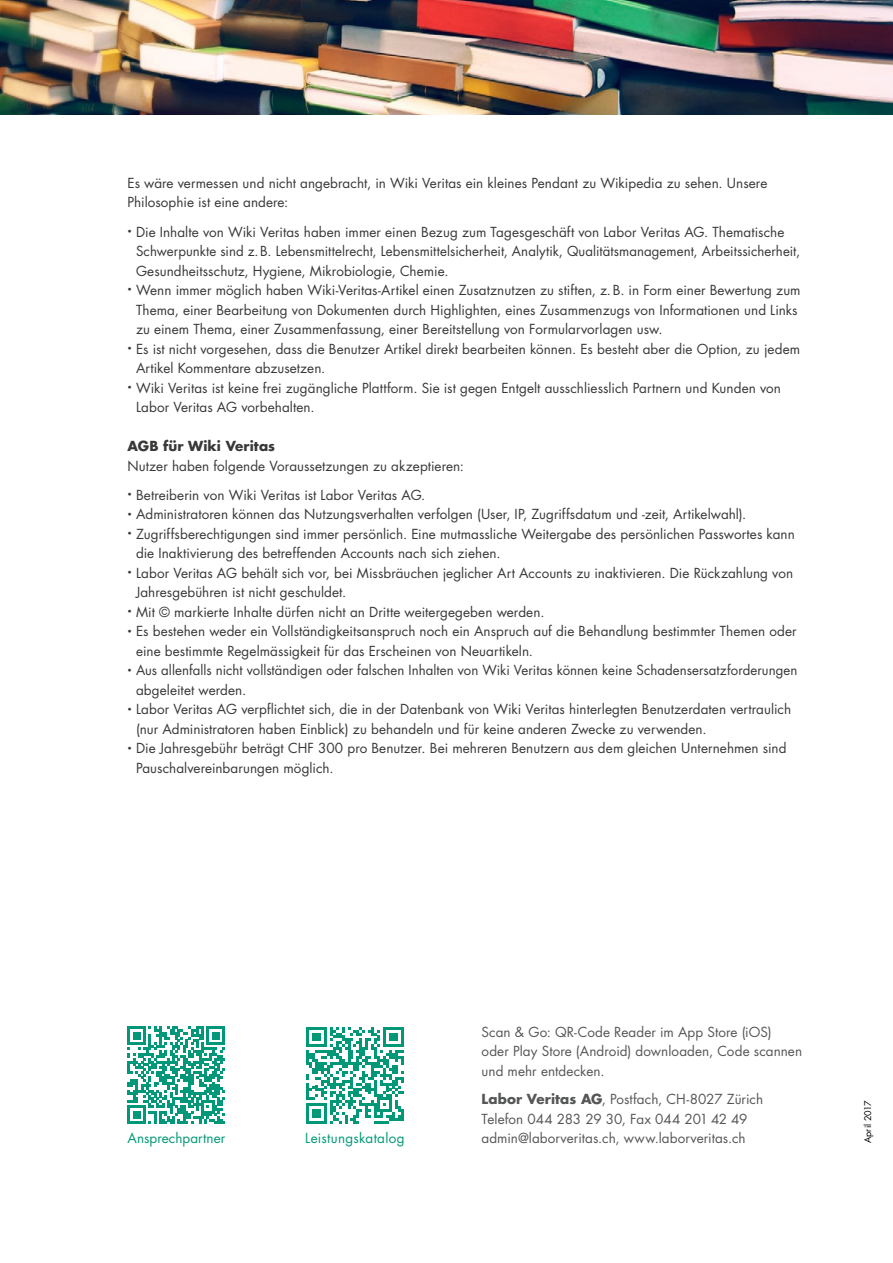
<style>
.page{position:relative;width:893px;height:1263px;background:#fff}
.page>*{position:absolute;margin:0;border:0;box-sizing:border-box;transform-origin:0 0}
.t1{font:13.5px/19.5px "Futura LT";letter-spacing:.005em;color:#383937}
.t2{font:13.5px/19.5px "Futura LT";letter-spacing:.005em;color:#555756}
.t3{font:13.5px "Futura LT";letter-spacing:.01em;color:#009877}
.t4{font:700 13.5px "Futura LT";letter-spacing:.005em;color:#383937}
.t5{font:9px "Futura LT";letter-spacing:.005em;color:#000}
.s1{font-weight:700}
</style>
<div class="page">
<img style="left:0;top:0;width:893px;height:115px">
<svg style="left:306px;top:1027px;width:97px;height:97px"></svg>
<svg style="left:128px;top:1026px;width:97px;height:98px"></svg>
<p class="t1" style="left:128px;top:173px;width:641px">Es wäre vermessen und nicht angebracht, in Wiki Veritas ein kleines Pendant zu Wikipedia zu sehen. Unsere<br>Philosophie ist eine andere:</p>
<p class="t1" style="left:136px;top:222px;width:666px;text-indent:-9px"><sup>•</sup> Die Inhalte von Wiki Veritas haben immer einen Bezug zum Tagesgeschäft von Labor Veritas AG. Thematische<br>Schwerpunkte sind z.B. Lebensmittelrecht, Lebensmittelsicherheit, Analytik, Qualitätsmanagement, Arbeitssicherheit,<br>Gesundheitsschutz, Hygiene, Mikrobiologie, Chemie.</p>
<p class="t1" style="left:136px;top:280px;width:666px;text-indent:-9px"><sup>•</sup> Wenn immer möglich haben Wiki-Veritas-Artikel einen Zusatznutzen zu stiften, z.B. in Form einer Bewertung zum<br>Thema, einer Bearbeitung von Dokumenten durch Highlighten, eines Zusammenzugs von Informationen und Links zu einem Thema, einer Zusammenfassung, einer Bereitstellung von Formularvorlagen usw.</p>
<p class="t1" style="left:136px;top:339px;width:666px;text-indent:-9px"><sup>•</sup> Es ist nicht vorgesehen, dass die Benutzer Artikel direkt bearbeiten können. Es besteht aber die Option, zu jedem<br>Artikel Kommentare abzusetzen.</p>
<p class="t1" style="left:136px;top:378px;width:646px;text-indent:-9px"><sup>•</sup> Wiki Veritas ist keine frei zugängliche Plattform. Sie ist gegen Entgelt ausschliesslich Partnern und Kunden von<br>Labor Veritas AG vorbehalten.</p>
<p class="t4" style="left:128px;top:437px;width:149px">AGB für Wiki Veritas</p>
<p class="t1" style="left:128px;top:456px;width:338px">Nutzer haben folgende Voraussetzungen zu akzeptieren:</p>
<p class="t1" style="left:128px;top:485px;width:299px"><sup>•</sup> Betreiberin von Wiki Veritas ist Labor Veritas AG.</p>
<p class="t1" style="left:128px;top:505px;width:620px"><sup>•</sup> Administratoren können das Nutzungsverhalten verfolgen (User, IP, Zugriffsdatum und -zeit, Artikelwahl).</p>
<p class="t1" style="left:136px;top:524px;width:660px;text-indent:-9px"><sup>•</sup> Zugriffsberechtigungen sind immer persönlich. Eine mutmassliche Weitergabe des persönlichen Passwortes kann die Inaktivierung des betreffenden Accounts nach sich ziehen.</p>
<p class="t1" style="left:136px;top:563px;width:659px;text-indent:-9px"><sup>•</sup> Labor Veritas AG behält sich vor, bei Missbräuchen jeglicher Art Accounts zu inaktivieren. Die Rückzahlung von<br>Jahresgebühren ist nicht geschuldet.</p>
<p class="t1" style="left:128px;top:602px;width:418px"><sup>•</sup> Mit © markierte Inhalte dürfen nicht an Dritte weitergegeben werden.</p>
<p class="t1" style="left:136px;top:622px;width:662px;text-indent:-9px"><sup>•</sup> Es bestehen weder ein Vollständigkeitsanspruch noch ein Anspruch auf die Behandlung bestimmter Themen oder eine bestimmte Regelmässigkeit für das Erscheinen von Neuartikeln.</p>
<p class="t1" style="left:136px;top:661px;width:663px;text-indent:-8px"><sup>•</sup> Aus allenfalls nicht vollständigen oder falschen Inhalten von Wiki Veritas können keine Schadensersatzforderungen abgeleitet werden.</p>
<p class="t1" style="left:136px;top:700px;width:657px;text-indent:-9px"><sup>•</sup> Labor Veritas AG verpflichtet sich, die in der Datenbank von Wiki Veritas hinterlegten Benutzerdaten vertraulich (nur Administratoren haben Einblick) zu behandeln und für keine anderen Zwecke zu verwenden.</p>
<p class="t1" style="left:136px;top:739px;width:652px;text-indent:-9px"><sup>•</sup> Die Jahresgebühr beträgt CHF 300 pro Benutzer. Bei mehreren Benutzern aus dem gleichen Unternehmen sind<br>Pauschalvereinbarungen möglich.</p>
<p class="t2" style="left:482px;top:1022px;width:322px">Scan &amp; Go: QR-Code Reader im App Store (iOS) oder Play Store (Android) downloaden, Code scannen und mehr entdecken.</p>
<p class="t2" style="left:482px;top:1090px;width:283px"><span class="s1">Labor Veritas AG</span>, Postfach, CH-8027 Zürich<br>Telefon 044 283 29 30, Fax 044 201 42 49</p>
<p class="t3" style="left:128px;top:1129px;width:99px">Ansprechpartner</p>
<p class="t3" style="left:305px;top:1129px;width:101px">Leistungskatalog</p>
<p class="t2" style="left:482px;top:1129px;width:266px">admin@laborveritas.ch, www.laborveritas.ch</p>
<p class="t5" style="left:862px;top:1143px;width:45px;rotate:-90deg">April 2017</p>
</div>
